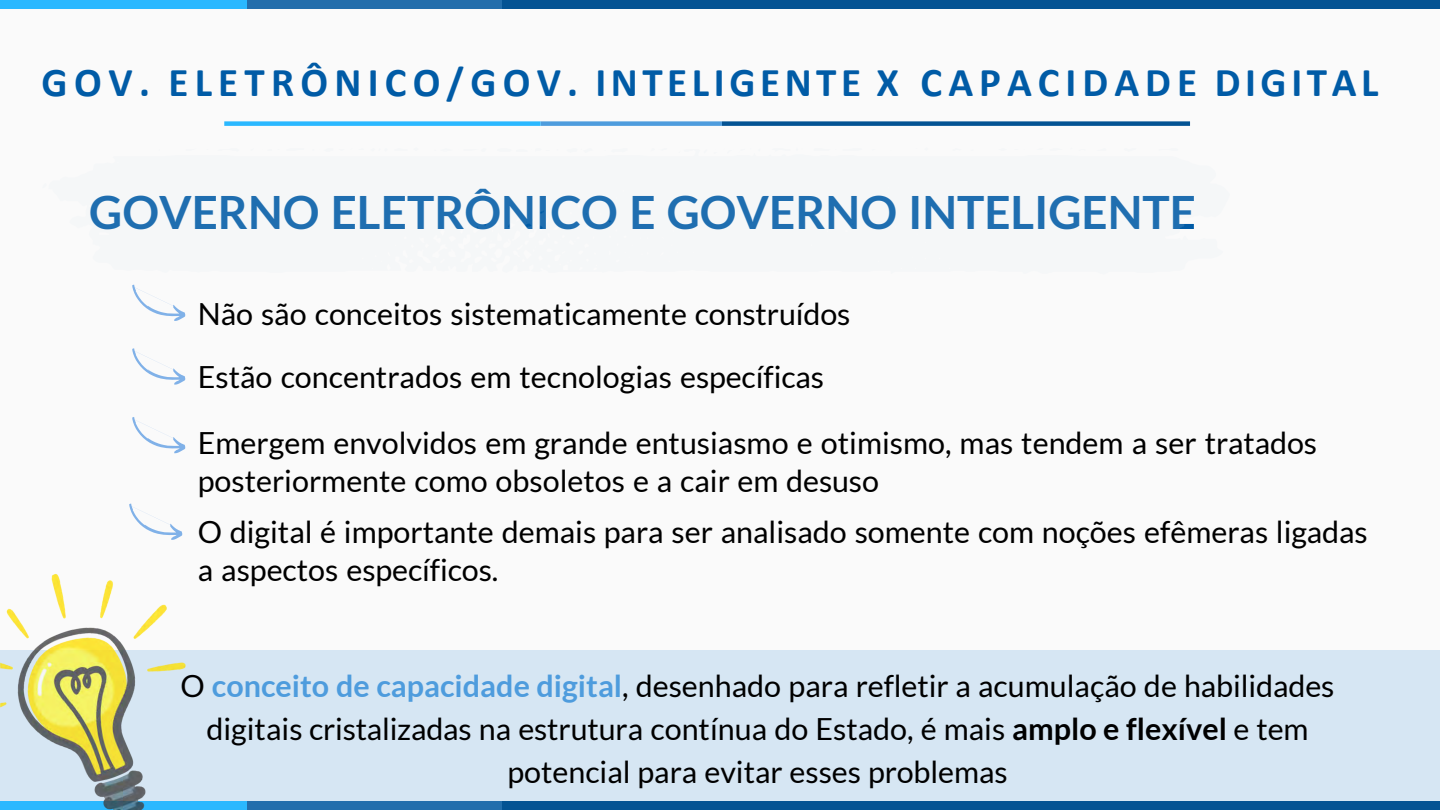
<style>
.page{position:relative;width:1440px;height:810px;background:#fafafa}
.page>*{position:absolute;margin:0;border:0;box-sizing:border-box;transform-origin:0 0}
.t1{font:700 46px "Lato";color:#005ba6}
.t2{font:700 41px "Calibri";letter-spacing:.145em;color:#005ba6}
.t3{font:30.5px/38.4px "Lato";color:#000}
.s1{font-weight:700;color:#4e9cdd}
.s2{font-weight:700}
</style>
<div class="page">
<div style="left:722px;top:121px;width:468px;height:5px;background:#045393"></div>
<div style="left:541px;top:121px;width:181px;height:5px;background:#4e9cdd"></div>
<div style="left:224px;top:121px;width:317px;height:5px;background:#2ab8ff"></div>
<div style="left:0;top:0;width:248px;height:9px;background:#2ab8ff"></div>
<div style="left:248px;top:0;width:255px;height:9px;background:#236eac"></div>
<div style="left:503px;top:0;width:937px;height:9px;background:#045393"></div>
<div style="left:0;top:801px;width:248px;height:9px;background:#2ab8ff"></div>
<div style="left:248px;top:801px;width:255px;height:9px;background:#236eac"></div>
<div style="left:503px;top:801px;width:937px;height:9px;background:#045393"></div>
<div style="left:0;top:650px;width:1440px;height:151px;background:#d6e6f3"></div>
<svg style="left:132px;top:285px;width:53px;height:36px"></svg>
<svg style="left:132px;top:348px;width:53px;height:37px"></svg>
<svg style="left:132px;top:417px;width:53px;height:36px"></svg>
<svg style="left:129px;top:503px;width:53px;height:37px"></svg>
<img style="left:0;top:574px;width:186px;height:236px">
<h2 class="t2" style="left:41px;top:53px;width:1339px">GOV. ELETRÔNICO/GOV. INTELIGENTE X CAPACIDADE DIGITAL</h2>
<p class="t1" style="left:89px;top:186px;width:1109px">GOVERNO ELETRÔNICO E GOVERNO INTELIGENTE</p>
<p class="t3" style="left:198px;top:294px;width:654px">Não são conceitos sistematicamente construídos</p>
<p class="t3" style="left:198px;top:358px;width:628px">Estão concentrados em tecnologias específicas</p>
<p class="t3" style="left:198px;top:423px;width:1121px">Emergem envolvidos em grande entusiasmo e otimismo, mas tendem a ser tratados posteriormente como obsoletos e a cair em desuso</p>
<p class="t3" style="left:198px;top:512px;width:1171px">O digital é importante demais para ser analisado somente com noções efêmeras ligadas a aspectos específicos.</p>
<p class="t3" style="left:181px;top:664px;width:1155px;line-height:42.9px;text-align:center">O <span class="s1">conceito de capacidade digital</span>, desenhado para refletir a acumulação de habilidades digitais cristalizadas na estrutura contínua do Estado, é mais <span class="s2">amplo e flexível</span> e tem potencial para evitar esses problemas</p>
</div>
